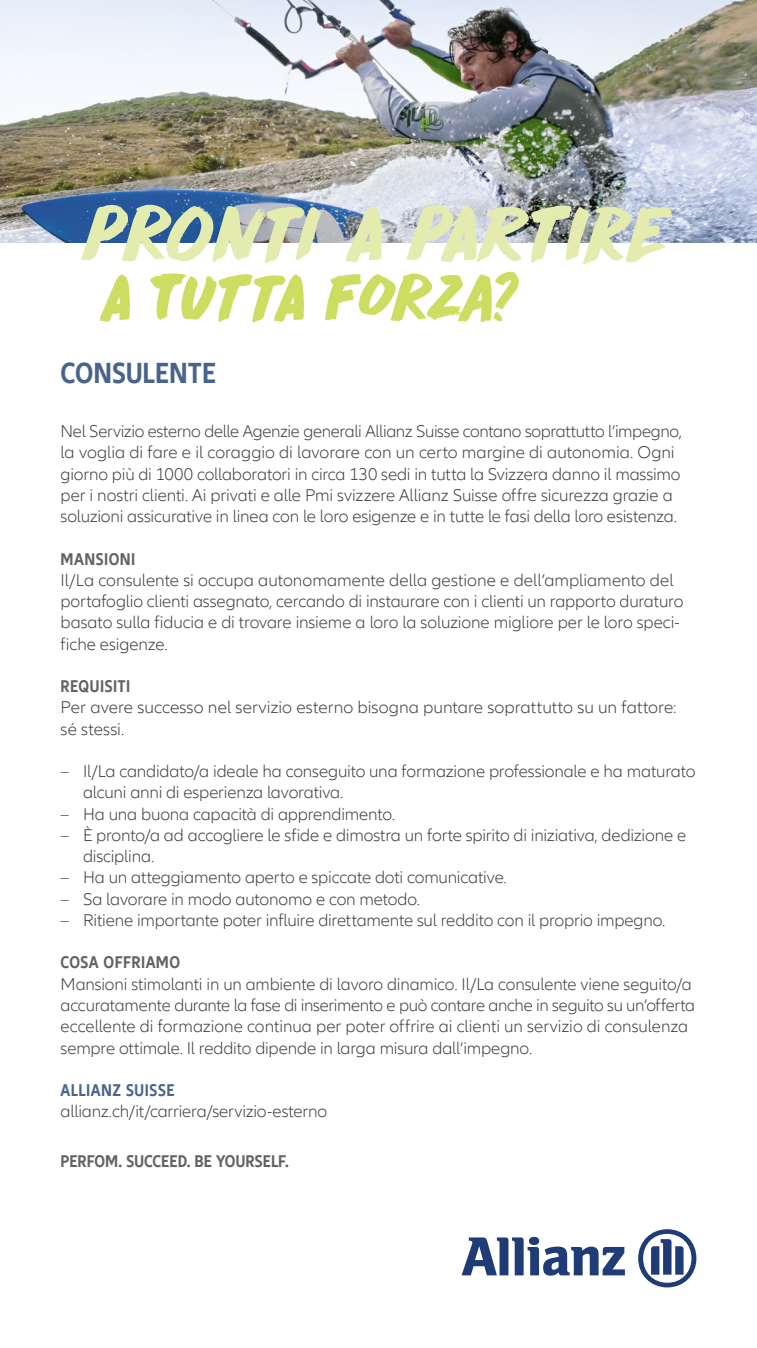
<style>
.page{position:relative;width:757px;height:1348px;background:#fff}
.page>*{position:absolute;margin:0;border:0;box-sizing:border-box;transform-origin:0 0}
.t1{font:70.25px "Drop Dead Gorgeous";letter-spacing:-.115em;color:#e3ebaf}
.t2{font:58.88px "Drop Dead Gorgeous";letter-spacing:-.115em;color:#ccdd61}
.t3{font:700 condensed 30px "Allianz Neo";color:#49648c}
.t4{font:300 17.5px/21.2px "Allianz Neo";letter-spacing:-.01em;color:#414141}
.t5{font:700 condensed 17.5px "Allianz Neo";letter-spacing:.015em;color:#646363}
.t6{font:700 condensed 17.5px "Allianz Neo";letter-spacing:.02em;color:#49648c}
.s1{font-family:"Dirrrty"}
</style>
<div class="page">
<svg style="left:461px;top:1236px;width:163px;height:39px"></svg>
<svg style="left:638px;top:1229px;width:58px;height:58px"></svg>
<img style="left:0;top:0;width:756px;height:242px">
<h1 class="t1" style="left:79px;top:183px;width:594px">PRONTI A PARTIRE</h1>
<h2 class="t2" style="left:98px;top:255px;width:422px">A <span class="s1">t</span>UTTA FORZA ?</h2>
<h3 class="t3" style="left:61px;top:356px;width:157px">CONSULENTE</h3>
<p class="t4" style="left:61px;top:421px;width:622px">Nel Servizio esterno delle Agenzie generali Allianz Suisse contano soprattutto l’impegno, la voglia di fare e il coraggio di lavorare con un certo margine di autonomia. Ogni giorno più di 1000 collaboratori in circa 130 sedi in tutta la Svizzera danno il massimo per i nostri clienti. Ai privati e alle Pmi svizzere Allianz Suisse offre sicurezza grazie a soluzioni assicurative in linea con le loro esigenze e in tutte le fasi della loro esistenza.</p>
<p class="t5" style="left:61px;top:548px;width:76px">MANSIONI</p>
<p class="t4" style="left:61px;top:570px;width:624px">Il/La consulente si occupa autonomamente della gestione e dell’ampliamento del portafoglio clienti assegnato, cercando di instaurare con i clienti un rapporto duraturo basato sulla fiducia e di trovare insieme a loro la soluzione migliore per le loro speci&shy;fiche esigenze.</p>
<p class="t5" style="left:61px;top:676px;width:71px">REQUISITI</p>
<p class="t4" style="left:61px;top:697px;width:617px">Per avere successo nel servizio esterno bisogna puntare soprattutto su un fattore: sé stessi.</p>
<p class="t4" style="left:83px;top:761px;width:613px;text-indent:-23px">– Il/La candidato/a ideale ha conseguito una formazione professionale e ha maturato alcuni anni di esperienza lavorativa.</p>
<p class="t4" style="left:61px;top:803px;width:336px">– Ha una buona capacità di apprendimento.</p>
<p class="t4" style="left:83px;top:825px;width:604px;text-indent:-23px">– È pronto/a ad accogliere le sfide e dimostra un forte spirito di iniziativa, dedizione e disciplina.</p>
<p class="t4" style="left:61px;top:867px;width:447px">– Ha un atteggiamento aperto e spiccate doti comunicative.</p>
<p class="t4" style="left:61px;top:888px;width:361px">– Sa lavorare in modo autonomo e con metodo.</p>
<p class="t4" style="left:61px;top:910px;width:606px">– Ritiene importante poter influire direttamente sul reddito con il proprio impegno.</p>
<p class="t5" style="left:61px;top:952px;width:121px">COSA OFFRIAMO</p>
<p class="t4" style="left:61px;top:973px;width:636px">Mansioni stimolanti in un ambiente di lavoro dinamico. Il/La consulente viene seguito/a accuratamente durante la fase di inserimento e può contare anche in seguito su un’offerta eccellente di formazione continua per poter offrire ai clienti un servizio di consulenza sempre ottimale. Il reddito dipende in larga misura dall’impegno.</p>
<p class="t6" style="left:61px;top:1079px;width:115px">ALLIANZ SUISSE</p>
<p class="t4" style="left:61px;top:1100px;width:268px">allianz.ch/it/carriera/servizio-esterno</p>
<p class="t5" style="left:61px;top:1150px;width:229px">PERFOM. SUCCEED. BE YOURSELF.</p>
</div>
